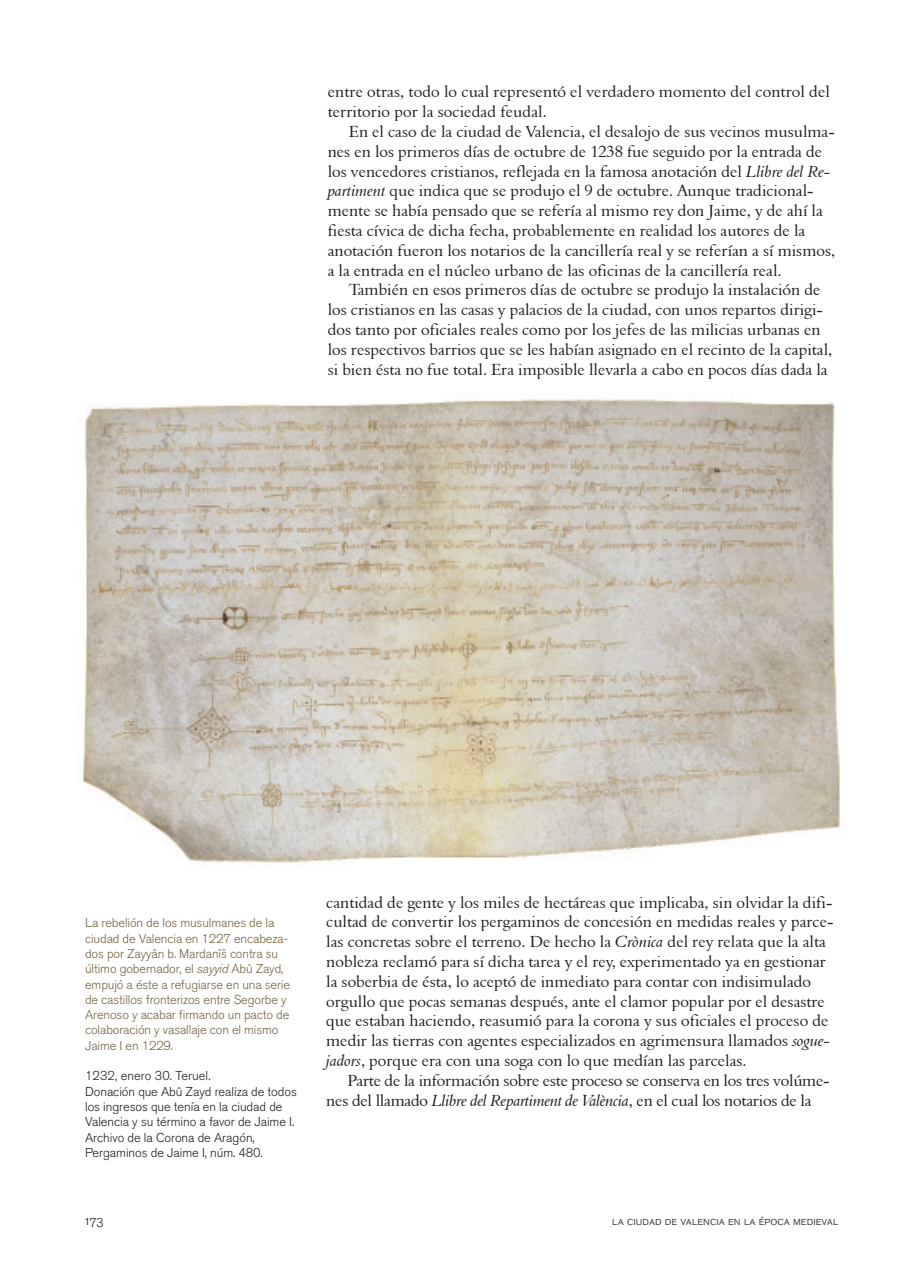
<style>
.page{position:relative;width:915px;height:1276px;background:#fff}
.page>*{position:absolute;margin:0;border:0;box-sizing:border-box;transform-origin:0 0}
.TEXTO{font:16.5px/19.8px "Aldine 401 BT Roman A";color:#231f20}
.t1{font:13.5px "Akzidenz Grotesk BQ Light SC";color:#231f20}
.DESTACADOS{font:300 12.75px/15.3px "Akzidenz Grotesk BQ";letter-spacing:-.01em;color:#766340}
.t2{font:300 12.75px/15.3px "Akzidenz Grotesk BQ";letter-spacing:-.005em;color:#231f20}
.t3{font:12px "Akzidenz Grotesk BQ Light SC";color:#231f20}
.s1{font-family:"Aldine 401 BT Italic A"}
.s2{font-style:italic}
</style>
<div class="page">
<img style="left:82px;top:399px;width:758px;height:464px">
<p class="TEXTO" style="left:327px;top:82px;width:503px">entre otras, todo lo cual representó el verdadero momento del control del territorio por la sociedad feudal.</p>
<p class="TEXTO" style="left:327px;top:121px;width:509px;text-indent:21px">En el caso de la ciudad de Valencia, el desalojo de sus vecinos musulma&shy;nes en los primeros días de octubre de 1238 fue seguido por la entrada de los vencedores cristianos, reflejada en la famosa anotación del <span class="s1">Llibre del Re&shy;partiment</span> que indica que se produjo el 9 de octubre. Aunque tradicional&shy;mente se había pensado que se refería al mismo rey don Jaime, y de ahí la fiesta cívica de dicha fecha, probablemente en realidad los autores de la anotación fueron los notarios de la cancillería real y se referían a sí mismos, a la entrada en el núcleo urbano de las oficinas de la cancillería real.</p>
<p class="TEXTO" style="left:327px;top:280px;width:506px;text-indent:21px">También en esos primeros días de octubre se produjo la instalación de los cristianos en las casas y palacios de la ciudad, con unos repartos dirigi&shy;dos tanto por oficiales reales como por los jefes de las milicias urbanas en los respectivos barrios que se les habían asignado en el recinto de la capital, si bien ésta no fue total. Era imposible llevarla a cabo en pocos días dada la</p>
<p class="DESTACADOS" style="left:85px;top:915px;width:206px">La rebelión de los musulmanes de la ciudad de Valencia en 1227 encabeza&shy;dos por Zayyân b. Mardanîš contra su último gobernador, el <span class="s2">sayyid</span> Abû Zayd, empujó a éste a refugiarse en una serie de castillos fronterizos entre Segorbe y Arenoso y acabar firmando un pacto de colaboración y vasallaje con el mismo Jaime I en 1229.</p>
<p class="t2" style="left:85px;top:1068px;width:127px">1232, enero 30. Teruel.</p>
<p class="t2" style="left:85px;top:1084px;width:213px">Donación que Abû Zayd realiza de todos los ingresos que tenía en la ciudad de Valencia y su término a favor de Jaime I.<br>Archivo de la Corona de Aragón, Pergaminos de Jaime I, núm. 480.</p>
<p class="TEXTO" style="left:326px;top:892px;width:508px">cantidad de gente y los miles de hectáreas que implicaba, sin olvidar la difi&shy;cultad de convertir los pergaminos de concesión en medidas reales y parce&shy;las concretas sobre el terreno. De hecho la <span class="s1">Crònica</span> del rey relata que la alta nobleza reclamó para sí dicha tarea y el rey, experimentado ya en gestionar la soberbia de ésta, lo aceptó de inmediato para contar con indisimulado orgullo que pocas semanas después, ante el clamor popular por el desastre que estaban haciendo, reasumió para la corona y sus oficiales el proceso de medir las tierras con agentes especializados en agrimensura llamados <span class="s1">sogue&shy;jadors</span>, porque era con una soga con lo que medían las parcelas.</p>
<p class="TEXTO" style="left:326px;top:1070px;width:504px;text-indent:21px">Parte de la información sobre este proceso se conserva en los tres volúme&shy;nes del llamado <span class="s1">Llibre del Repartiment de València</span>, en el cual los notarios de la</p>
<p class="t1" style="left:85px;top:1212px;width:20px">173</p>
<p class="t3" style="left:612px;top:1213px;width:227px">la ciudad de valencia en la época medieval</p>
</div>
